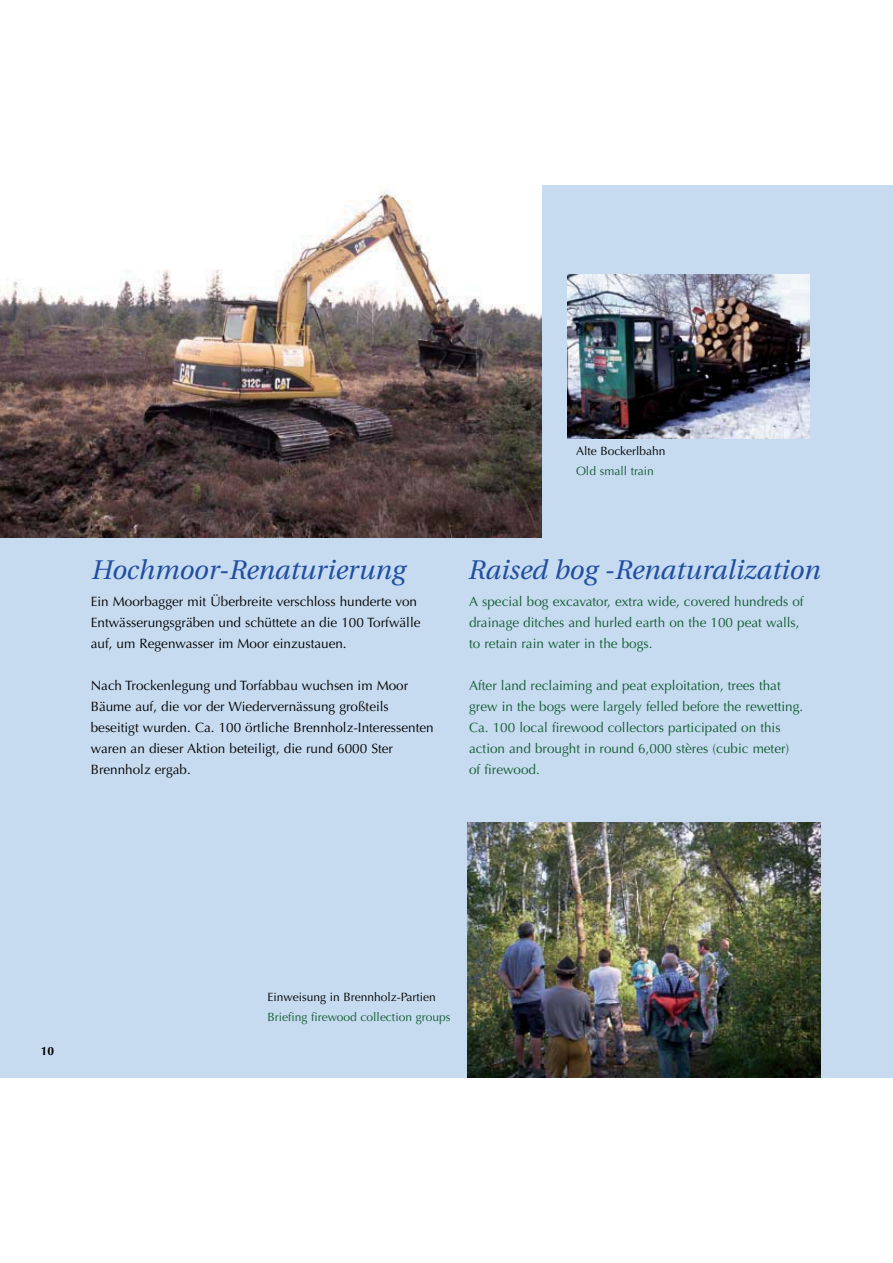
<style>
.page{position:relative;width:893px;height:1263px;background:#fff}
.page>*{position:absolute;margin:0;border:0;box-sizing:border-box;transform-origin:0 0}
.t1{font:italic 27px "Utopia";color:#204ea0}
.t2{font:13.5px/21px "Optima";color:#000}
.t3{font:13.5px/21px "Optima";color:#105b31}
.t4{font:12px "Optima";color:#105b31}
.t5{font:12px "Optima";color:#000}
.t6{font:700 12px "Optima";color:#000}
</style>
<div class="page">
<div style="left:0;top:185px;width:893px;height:893px;background:#c7dbf0"></div>
<img style="left:468px;top:823px;width:352px;height:255px">
<img style="left:567px;top:274px;width:243px;height:164px">
<img style="left:0;top:185px;width:542px;height:353px">
<h1 class="t1" style="left:91px;top:559px;width:315px">Hochmoor-Renaturierung</h1>
<p class="t2" style="left:91px;top:592px;width:331px">Ein Moorbagger mit Überbreite verschloss hunderte von<br>Entwässerungsgräben und schüttete an die 100 Torfwälle auf, um Regenwasser im Moor einzustauen.</p>
<p class="t2" style="left:91px;top:676px;width:344px">Nach Trockenlegung und Torfabbau wuchsen im Moor Bäume auf, die vor der Wiedervernässung großteils beseitigt wurden. Ca. 100 örtliche Brennholz-Interessenten waren an dieser Aktion beteiligt, die rund 6000 Ster Brennholz ergab.</p>
<p class="t5" style="left:576px;top:446px;width:91px">Alte Bockerlbahn</p>
<p class="t4" style="left:576px;top:465px;width:79px">Old small train</p>
<h1 class="t1" style="left:468px;top:559px;width:354px">Raised bog -Renaturalization</h1>
<p class="t3" style="left:469px;top:592px;width:336px">A special bog excavator, extra wide, covered hundreds of drainage ditches and hurled earth on the 100 peat walls, to retain rain water in the bogs.</p>
<p class="t3" style="left:469px;top:676px;width:336px">After land reclaiming and peat exploitation, trees that grew in the bogs were largely felled before the rewetting.<br>Ca. 100 local firewood collectors participated on this action and brought in round 6,000 stères (cubic meter) of firewood.</p>
<p class="t6" style="left:41px;top:1046px;width:15px">10</p>
<p class="t5" style="left:267px;top:992px;width:170px">Einweisung in Brennholz-Partien</p>
<p class="t4" style="left:267px;top:1012px;width:184px">Briefing firewood collection groups</p>
</div>
